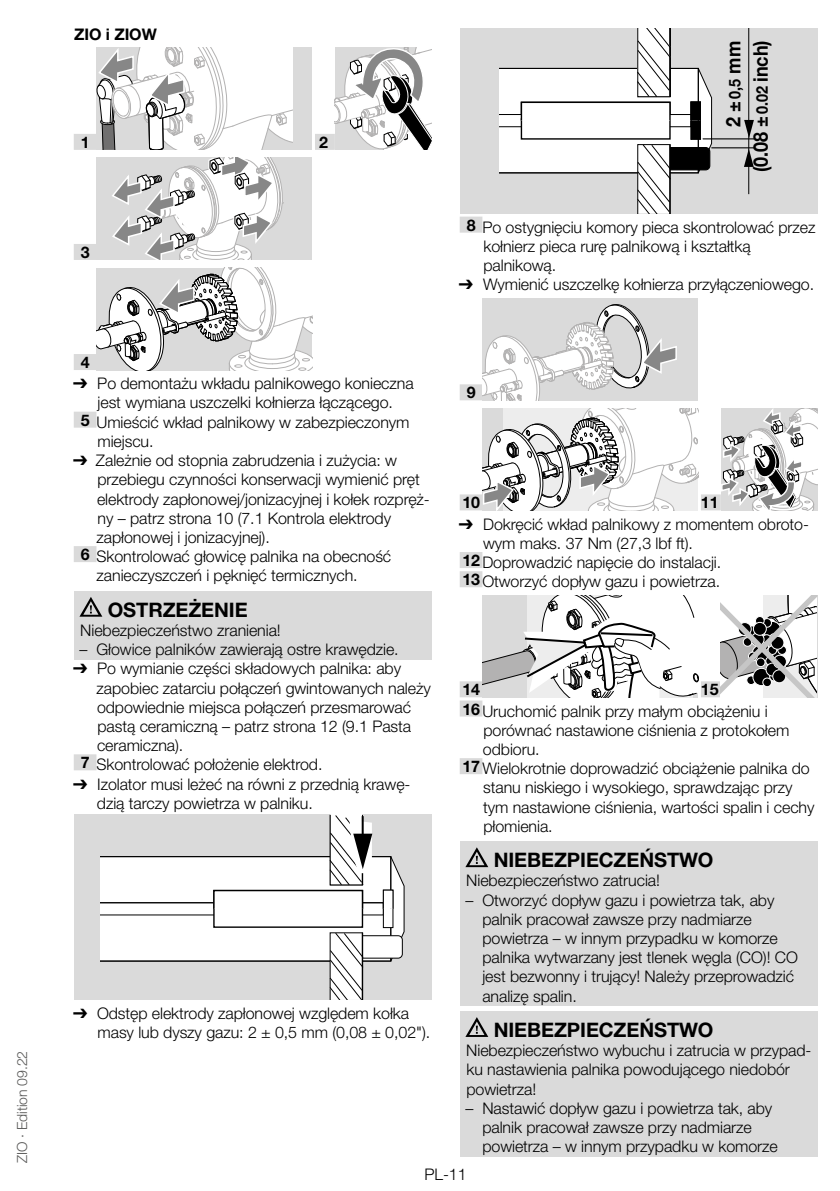
<style>
.page{position:relative;width:840px;height:1191px;background:#fff}
.page>*{position:absolute;margin:0;border:0;box-sizing:border-box;transform-origin:0 0}
.t1{font:700 20px "Helvetica Neue LT Pro";letter-spacing:-.005em;color:#000}
.t2{font:700 20px/27.4px "Helvetica Neue";color:#000;text-align:right;scale:.9 1}
.t3{font:300 16px/19.2px "Helvetica Neue LT Pro";letter-spacing:-.005em;color:#000}
.t4{font:700 16px "Helvetica Neue LT Pro";letter-spacing:-.005em;color:#000}
.t5{font:300 14px "Helvetica Neue LT Pro";letter-spacing:-.005em;color:#575756}
.s1{font-family:"Arial Unicode MS";font-weight:400}
.s2{font-weight:700}
.s3{font-size:16px}
</style>
<div class="page">
<div style="left:74px;top:134px;width:22px;height:16px;background:#dadada"></div>
<div style="left:315px;top:134px;width:19px;height:16px;background:#dadada"></div>
<div style="left:74px;top:244px;width:22px;height:16px;background:#dadada"></div>
<div style="left:74px;top:354px;width:22px;height:16px;background:#dadada"></div>
<div style="left:74px;top:412px;width:22px;height:16px;background:#dadada"></div>
<div style="left:74px;top:546px;width:22px;height:16px;background:#dadada"></div>
<div style="left:74px;top:591px;width:357px;height:31px;background:#dadada"></div>
<div style="left:74px;top:619px;width:357px;height:21px;background:#dadada"></div>
<div style="left:74px;top:638px;width:357px;height:21px;background:#dadada"></div>
<div style="left:74px;top:754px;width:22px;height:16px;background:#dadada"></div>
<div style="left:96px;top:48px;width:216px;height:102px;background:#dadada"></div>
<svg style="left:96px;top:48px;width:196px;height:102px"></svg>
<svg style="left:334px;top:48px;width:97px;height:102px"></svg>
<div style="left:96px;top:158px;width:216px;height:102px;background:#dadada"></div>
<svg style="left:112px;top:158px;width:172px;height:102px"></svg>
<svg style="left:96px;top:268px;width:216px;height:102px"></svg>
<svg style="left:80px;top:597px;width:22px;height:19px"></svg>
<div style="left:74px;top:815px;width:357px;height:185px;background:#dadada"></div>
<svg style="left:101px;top:814px;width:303px;height:186px"></svg>
<hr style="left:361px;top:816px;width:2px;height:24px;background:#000">
<div style="left:459px;top:217px;width:23px;height:16px;background:#dadada"></div>
<div style="left:459px;top:384px;width:23px;height:16px;background:#dadada"></div>
<div style="left:459px;top:494px;width:23px;height:16px;background:#dadada"></div>
<div style="left:700px;top:494px;width:20px;height:16px;background:#dadada"></div>
<div style="left:459px;top:552px;width:23px;height:16px;background:#dadada"></div>
<div style="left:459px;top:571px;width:23px;height:16px;background:#dadada"></div>
<div style="left:459px;top:681px;width:23px;height:16px;background:#dadada"></div>
<div style="left:700px;top:681px;width:20px;height:16px;background:#dadada"></div>
<div style="left:459px;top:700px;width:23px;height:16px;background:#dadada"></div>
<div style="left:459px;top:758px;width:23px;height:16px;background:#dadada"></div>
<div style="left:459px;top:841px;width:357px;height:32px;background:#dadada"></div>
<div style="left:459px;top:869px;width:357px;height:22px;background:#dadada"></div>
<div style="left:459px;top:888px;width:357px;height:118px;background:#dadada"></div>
<div style="left:459px;top:1011px;width:357px;height:31px;background:#dadada"></div>
<div style="left:459px;top:1039px;width:357px;height:60px;background:#dadada"></div>
<div style="left:459px;top:1096px;width:357px;height:60px;background:#dadada"></div>
<div style="left:459px;top:28px;width:357px;height:185px;background:#dadada"></div>
<svg style="left:744px;top:120px;width:9px;height:18px"></svg>
<svg style="left:744px;top:149px;width:9px;height:18px"></svg>
<hr style="left:747px;top:28px;width:1px;height:166px;background:#000">
<hr style="left:702px;top:139px;width:51px;height:1px;background:#000">
<hr style="left:711px;top:147px;width:42px;height:1px;background:#000">
<svg style="left:499px;top:28px;width:212px;height:185px"></svg>
<div style="left:482px;top:298px;width:215px;height:102px;background:#dadada"></div>
<svg style="left:482px;top:304px;width:195px;height:96px"></svg>
<svg style="left:482px;top:408px;width:215px;height:103px"></svg>
<svg style="left:720px;top:408px;width:96px;height:102px"></svg>
<svg style="left:482px;top:595px;width:215px;height:102px"></svg>
<svg style="left:720px;top:595px;width:96px;height:102px"></svg>
<svg style="left:465px;top:847px;width:23px;height:20px"></svg>
<svg style="left:465px;top:1017px;width:23px;height:20px"></svg>
<p class="t5" style="left:13px;top:1162px;width:113px;rotate:-90deg">ZIO · Edition 09.22</p>
<p class="t4" style="left:74px;top:24px;width:84px">ZIO i ZIOW</p>
<p class="t4" style="left:81px;top:132px;width:10px">1</p>
<p class="t4" style="left:319px;top:132px;width:10px">2</p>
<p class="t4" style="left:81px;top:242px;width:10px">3</p>
<p class="t4" style="left:81px;top:352px;width:10px">4</p>
<p class="t3" style="left:73px;top:373px;width:342px"><span class="s1">➔</span> Po demontażu wkładu palnikowego konieczna</p>
<p class="t3" style="left:97px;top:393px;width:297px">jest wymiana uszczelki kołnierza łączącego.</p>
<p class="t3" style="left:81px;top:412px;width:330px"><span class="s2">5</span> Umieścić wkład palnikowy w zabezpieczonym</p>
<p class="t3" style="left:97px;top:431px;width:58px">miejscu.</p>
<p class="t3" style="left:73px;top:450px;width:325px"><span class="s1">➔</span> Zależnie od stopnia zabrudzenia i zużycia: w</p>
<p class="t3" style="left:97px;top:469px;width:323px">przebiegu czynności konserwacji wymienić pręt</p>
<p class="t3" style="left:97px;top:489px;width:334px">elektrody zapłonowej/jonizacyjnej i kołek rozpręż-</p>
<p class="t3" style="left:97px;top:508px;width:295px">ny – patrz strona 10 (7.1 Kontrola elektrody</p>
<p class="t3" style="left:96px;top:527px;width:175px">zapłonowej i jonizacyjnej).</p>
<p class="t3" style="left:81px;top:546px;width:312px"><span class="s2">6</span> Skontrolować głowicę palnika na obecność</p>
<p class="t3" style="left:96px;top:565px;width:262px">zanieczyszczeń i pęknięć termicznych.</p>
<p class="t1" style="left:108px;top:597px;width:131px">OSTRZEŻENIE</p>
<p class="t3" style="left:80px;top:620px;width:202px">Niebezpieczeństwo zranienia!</p>
<p class="t3" style="left:79px;top:639px;width:320px">– Głowice palników zawierają ostre krawędzie.</p>
<p class="t3" style="left:73px;top:658px;width:329px"><span class="s1">➔</span> Po wymianie części składowych palnika: aby</p>
<p class="t3" style="left:96px;top:678px;width:335px">zapobiec zatarciu połączeń gwintowanych należy</p>
<p class="t3" style="left:97px;top:697px;width:315px">odpowiednie miejsca połączeń przesmarować</p>
<p class="t3" style="left:97px;top:716px;width:315px">pastą ceramiczną – patrz strona 12 (9.1 Pasta</p>
<p class="t3" style="left:97px;top:735px;width:88px">ceramiczna).</p>
<p class="t3" style="left:81px;top:754px;width:243px"><span class="s2">7</span> Skontrolować położenie elektrod.</p>
<p class="t3" style="left:97px;top:774px;width:315px;text-indent:-24px"><span class="s1">➔</span> Izolator musi leżeć na równi z przednią krawę&shy;dzią tarczy powietrza w palniku.</p>
<p class="t3" style="left:97px;top:1003px;width:334px;text-indent:-24px"><span class="s1">➔</span> Odstęp elektrody zapłonowej względem kołka masy lub dyszy gazu: 2 ± 0,5 mm (0,08 ± 0,02").</p>
<p class="t2" style="left:719px;top:172px;width:148px;rotate:-90deg">2 ± <span class="s3">0,5</span> mm<br>(0.08 ± <span class="s3">0.02</span> inch)</p>
<p class="t3" style="left:483px;top:217px;width:333px;text-indent:-17px"><span class="s2">8</span> Po ostygnięciu komory pieca skontrolować przez kołnierz pieca rurę palnikową i kształtką palnikową.</p>
<p class="t3" style="left:458px;top:275px;width:356px"><span class="s1">➔</span> Wymienić uszczelkę kołnierza przyłączeniowego.</p>
<p class="t4" style="left:466px;top:383px;width:10px">9</p>
<p class="t4" style="left:462px;top:493px;width:19px">10</p>
<p class="t4" style="left:700px;top:493px;width:19px">11</p>
<p class="t3" style="left:458px;top:514px;width:351px"><span class="s1">➔</span> Dokręcić wkład palnikowy z momentem obroto-</p>
<p class="t3" style="left:483px;top:533px;width:211px">wym maks. 37 Nm (27,3 lbf ft).</p>
<p class="t3" style="left:462px;top:552px;width:260px"><span class="s2">12</span> Doprowadzić napięcie do instalacji.</p>
<p class="t3" style="left:462px;top:571px;width:259px"><span class="s2">13</span> Otworzyć dopływ gazu i powietrza.</p>
<p class="t3" style="left:462px;top:678px;width:306px;line-height:21.2px;text-indent:238px"><span class="s2">15<br>16</span> Uruchomić palnik przy małym obciążeniu i</p>
<p class="t3" style="left:483px;top:720px;width:307px">porównać nastawione ciśnienia z protokołem</p>
<p class="t3" style="left:482px;top:739px;width:58px">odbioru.</p>
<p class="t3" style="left:462px;top:758px;width:349px"><span class="s2">17</span> Wielokrotnie doprowadzić obciążenie palnika do</p>
<p class="t3" style="left:483px;top:777px;width:310px">stanu niskiego i wysokiego, sprawdzając przy</p>
<p class="t3" style="left:483px;top:797px;width:333px">tym nastawione ciśnienia, wartości spalin i cechy</p>
<p class="t3" style="left:483px;top:816px;width:71px">płomienia.</p>
<p class="t1" style="left:493px;top:847px;width:86px">NIEBEZPIEC</p>
<p class="t1" style="left:613px;top:847px;width:101px">ZEŃSTWO</p>
<p class="t3" style="left:466px;top:870px;width:195px">Niebezpieczeństwo zatrucia!</p>
<p class="t3" style="left:482px;top:890px;width:317px;text-indent:-17px">– Otworzyć dopływ gazu i powietrza tak, aby palnik pracował zawsze przy nadmiarze powietrza – w innym przypadku w komorze palnika wytwarzany jest tlenek węgla (CO)! CO jest bezwonny i trujący! Należy przeprowadzić analizę spalin.</p>
<p class="t1" style="left:493px;top:1017px;width:86px">NIEBEZPIEC</p>
<p class="t1" style="left:613px;top:1017px;width:101px">ZEŃSTWO</p>
<p class="t3" style="left:466px;top:1040px;width:346px">Niebezpieczeństwo wybuchu i zatrucia w przypad&shy;ku nastawienia palnika powodującego niedobór powietrza!</p>
<p class="t3" style="left:482px;top:1098px;width:297px;text-indent:-17px">– Nastawić dopływ gazu i powietrza tak, aby palnik pracował zawsze przy nadmiarze powietrza – w innym przypadku w komorze</p>
<p class="t4" style="left:462px;top:679px;width:19px">14</p>
<p class="t3" style="left:424px;top:1164px;width:44px">PL-11</p>
</div>
